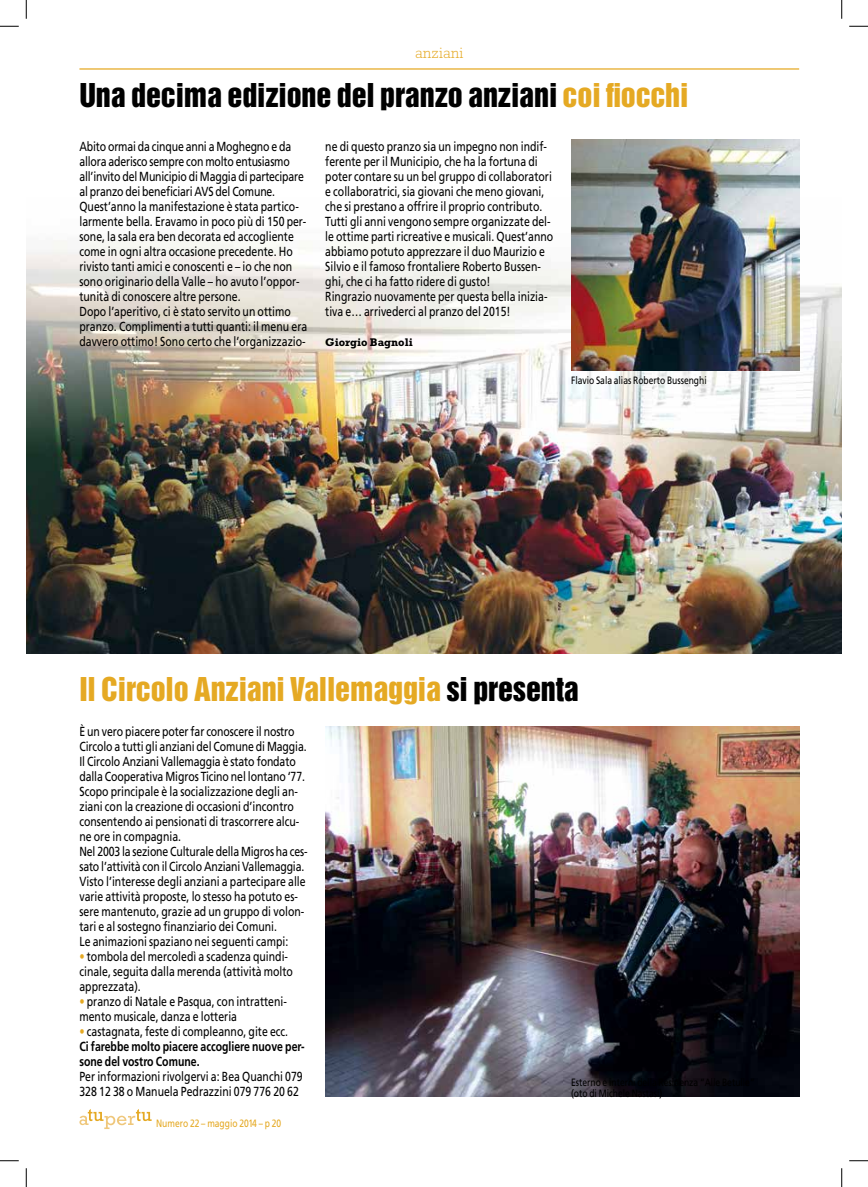
<style>
.page{position:relative;width:868px;height:1187px;background:#fff}
.page>*{position:absolute;margin:0;border:0;box-sizing:border-box;transform-origin:0 0}
.t1{font:30px "Helvetica Inserat LT Std";letter-spacing:-.005em;color:#000}
.t2{font:30px "Helvetica Inserat LT Std";letter-spacing:-.005em;color:#e5a923}
.t3{font:300 15px "Rockwell Std";letter-spacing:.025em;color:#e5a923}
.t4{font:13.12px/15px "Frutiger LT Std";color:#000;scale:.8 1}
.t5{font:700 13.12px/15px "Frutiger LT Std";color:#000;scale:.8 1}
.t6{font:700 11.25px "Rockwell Std";color:#000}
.t7{font:10.62px "Frutiger LT Std";color:#000;scale:.8 1}
.t8{font:10.62px "Frutiger LT Std";color:#e5a923;scale:.8 1}
.s1{color:#e5a923}
.s2{color:#000}
.s3{font-weight:400;color:#e5a923}
.s4{font-weight:400}
</style>
<div class="page">
<img style="left:26px;top:197px;width:815px;height:456px">
<hr style="left:79px;top:68px;width:720px;height:2px;background:#e5a923">
<img style="left:571px;top:140px;width:228px;height:230px">
<img style="left:325px;top:726px;width:474px;height:370px">
<svg style="left:79px;top:1109px;width:73px;height:19px"></svg>
<svg style="left:0;top:25px;width:19px;height:2px"></svg>
<svg style="left:849px;top:25px;width:18px;height:2px"></svg>
<svg style="left:0;top:1160px;width:19px;height:1px"></svg>
<svg style="left:849px;top:1160px;width:18px;height:1px"></svg>
<svg style="left:25px;top:0;width:2px;height:19px"></svg>
<svg style="left:25px;top:1168px;width:2px;height:18px"></svg>
<svg style="left:841px;top:0;width:1px;height:19px"></svg>
<svg style="left:841px;top:1168px;width:1px;height:18px"></svg>
<p class="t3" style="left:415px;top:44px;width:50px">anziani</p>
<h1 class="t1" style="left:79px;top:77px;width:610px">Una decima edizione del pranzo anziani <span class="s1">coi fiocchi</span></h1>
<p class="t4" style="left:79px;top:139px;width:286px">Abito ormai da cinque anni a Moghegno e da allora aderisco sempre con molto entusiasmo all’invito del Municipio di Maggia di partecipare al pranzo dei beneficiari AVS del Comune.<br>Quest’anno la manifestazione è stata partico&shy;larmente bella. Eravamo in poco più di 150 per&shy;sone, la sala era ben decorata ed accogliente come in ogni altra occasione precedente. Ho rivisto tanti amici e conoscenti e – io che non sono originario della Valle – ho avuto l’oppor&shy;tunità di conoscere altre persone.<br>Dopo l’aperitivo, ci è stato servito un ottimo pranzo. Complimenti a tutti quanti: il menu era davvero ottimo! Sono certo che l’organizzazio-</p>
<p class="t4" style="left:325px;top:139px;width:286px">ne di questo pranzo sia un impegno non indif&shy;ferente per il Municipio, che ha la fortuna di poter contare su un bel gruppo di collaboratori e collaboratrici, sia giovani che meno giovani, che si prestano a offrire il proprio contributo.<br>Tutti gli anni vengono sempre organizzate del&shy;le ottime parti ricreative e musicali. Quest’anno abbiamo potuto apprezzare il duo Maurizio e Silvio e il famoso frontaliere Roberto Bussen&shy;ghi, che ci ha fatto ridere di gusto!<br>Ringrazio nuovamente per questa bella inizia&shy;tiva e… arrivederci al pranzo del 2015!</p>
<p class="t6" style="left:325px;top:336px;width:89px">Giorgio Bagnoli</p>
<p class="t7" style="left:571px;top:374px;width:171px">Flavio Sala alias Roberto Bussenghi</p>
<h1 class="t2" style="left:79px;top:671px;width:501px">Il Circolo Anziani Vallemaggia <span class="s2">si presenta</span></h1>
<p class="t4" style="left:79px;top:724px;width:286px">È un vero piacere poter far conoscere il nostro Circolo a tutti gli anziani del Comune di Maggia.<br>Il Circolo Anziani Vallemaggia è stato fondato dalla Cooperativa Migros Ticino nel lontano ‘77.<br>Scopo principale è la socializzazione degli an&shy;ziani con la creazione di occasioni d’incontro consentendo ai pensionati di trascorrere alcu&shy;ne ore in compagnia.<br>Nel 2003 la sezione Culturale della Migros ha ces&shy;sato l’attività con il Circolo Anziani Vallemaggia.<br>Visto l’interesse degli anziani a partecipare alle varie attività proposte, lo stesso ha potuto es&shy;sere mantenuto, grazie ad un gruppo di volon&shy;tari e al sostegno finanziario dei Comuni.<br>Le animazioni spaziano nei seguenti campi:</p>
<p class="t4" style="left:79px;top:949px;width:268px"><span class="s1">•</span> tombola del mercoledì a scadenza quindi&shy;cinale, seguita dalla merenda (attività molto apprezzata).</p>
<p class="t4" style="left:79px;top:994px;width:261px"><span class="s1">•</span> pranzo di Natale e Pasqua, con intratteni&shy;mento musicale, danza e lotteria</p>
<p class="t5" style="left:79px;top:1024px;width:283px"><span class="s3">•</span> <span class="s4">castagnata, feste di compleanno, gite ecc.<br></span>Ci farebbe molto piacere accogliere nuove per&shy;sone del vostro Comune.</p>
<p class="t4" style="left:79px;top:1069px;width:280px">Per informazioni rivolgervi a: Bea Quanchi 079<br>328 12 38 o Manuela Pedrazzini 079 776 20 62</p>
<p class="t8" style="left:156px;top:1116px;width:158px">Numero 22 – maggio 2014 – p 20</p>
<p class="t7" style="left:571px;top:1086px;width:116px">(oto di Michele Nastasi)</p>
</div>
